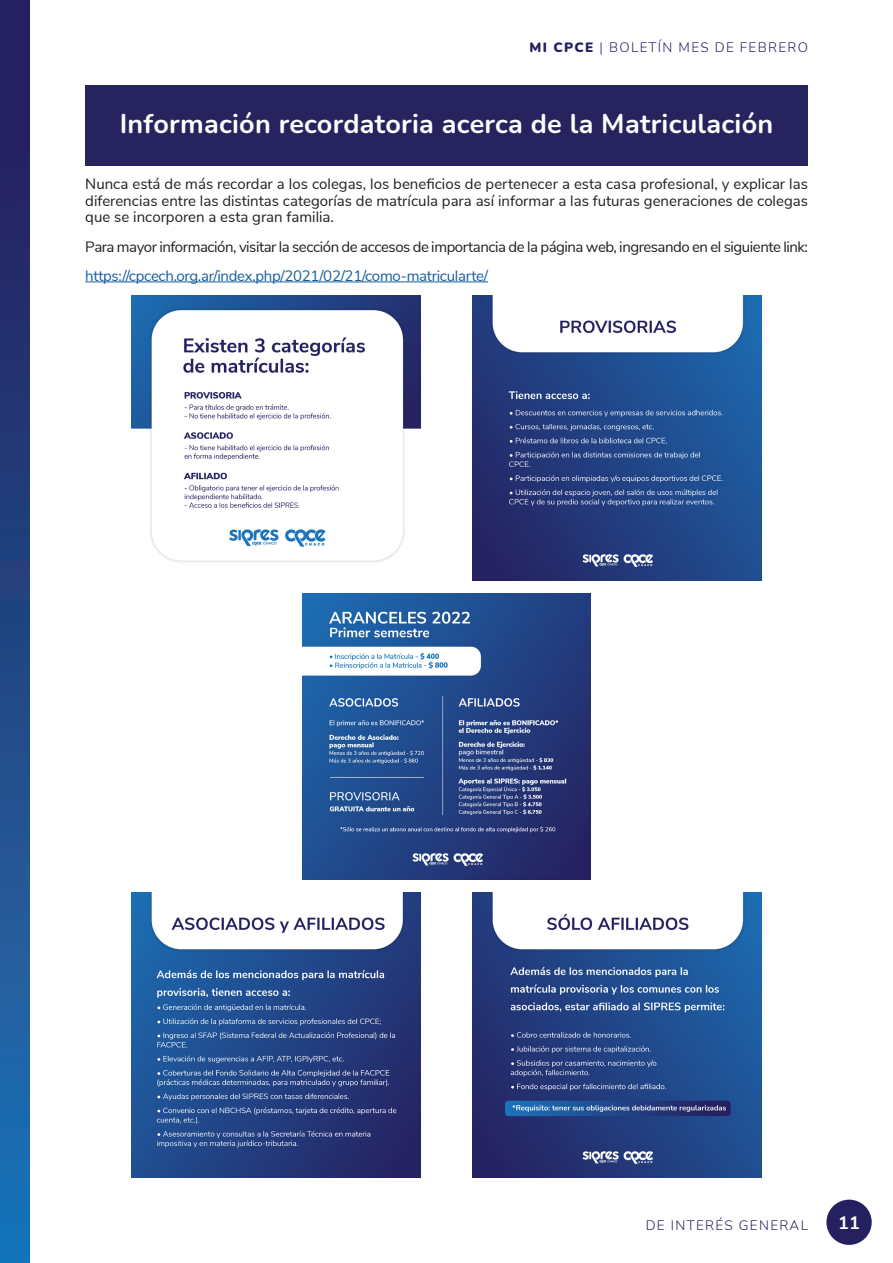
<style>
.page{position:relative;width:893px;height:1263px;background:#fff}
.page>*{position:absolute;margin:0;border:0;box-sizing:border-box;transform-origin:0 0}
.Títulos{font:700 27px "Nunito";letter-spacing:.01em;color:#fff}
.t1{font:700 18px "Nunito Sans";color:#fff}
.Cuerpo_de_Texto{font:15px/16.5px "Nunito Sans";letter-spacing:-.03em;color:#231f20;text-align:justify}
.Cuerpo_de_Texto-2{font:15px "Nunito Sans";letter-spacing:-.02em;color:#175d9e}
.t2{font:300 13.5px "Nunito";letter-spacing:.1em;color:#252161}
.s1{font-weight:900}
</style>
<div class="page">
<div style="left:826px;top:1199px;width:46px;height:46px;background:#252161;border-radius:50%"></div>
<div style="left:0;top:0;width:29px;height:1263px;background:linear-gradient(to bottom,#271955,#1d73b5)"></div>
<div style="left:85px;top:85px;width:723px;height:80px;background:#27235f"></div>
<hr style="left:85px;top:282px;width:403px;height:1px;background:#175d9e">
<img style="left:132px;top:295px;width:288px;height:267px">
<img style="left:132px;top:892px;width:288px;height:286px">
<img style="left:472px;top:295px;width:289px;height:286px">
<img style="left:472px;top:892px;width:289px;height:286px">
<img style="left:302px;top:594px;width:289px;height:285px">
<p class="t2" style="left:529px;top:38px;width:280px"><span class="s1">MI CPCE</span> | BOLETÍN MES DE FEBRERO</p>
<p class="Títulos" style="left:120px;top:104px;width:655px">Información recordatoria acerca de la Matriculación</p>
<p class="Cuerpo_de_Texto" style="left:85px;top:175px;width:724px">Nunca está de más recordar a los colegas, los beneficios de pertenecer a esta casa profesional, y explicar las diferencias entre las distintas categorías de matrícula para así informar a las futuras generaciones de colegas que se incorporen a esta gran familia.</p>
<p class="Cuerpo_de_Texto" style="left:85px;top:237px;width:724px">Para mayor información, visitar la sección de accesos de importancia de la página web, ingresando en el siguiente link:</p>
<p class="Cuerpo_de_Texto-2" style="left:85px;top:265px;width:404px">https://cpcech.org.ar/index.php/2021/02/21/como-matricularte/</p>
<p class="t2" style="left:646px;top:1216px;width:164px">DE INTERÉS GENERAL</p>
<p class="t1" style="left:838px;top:1209px;width:23px">11</p>
</div>
